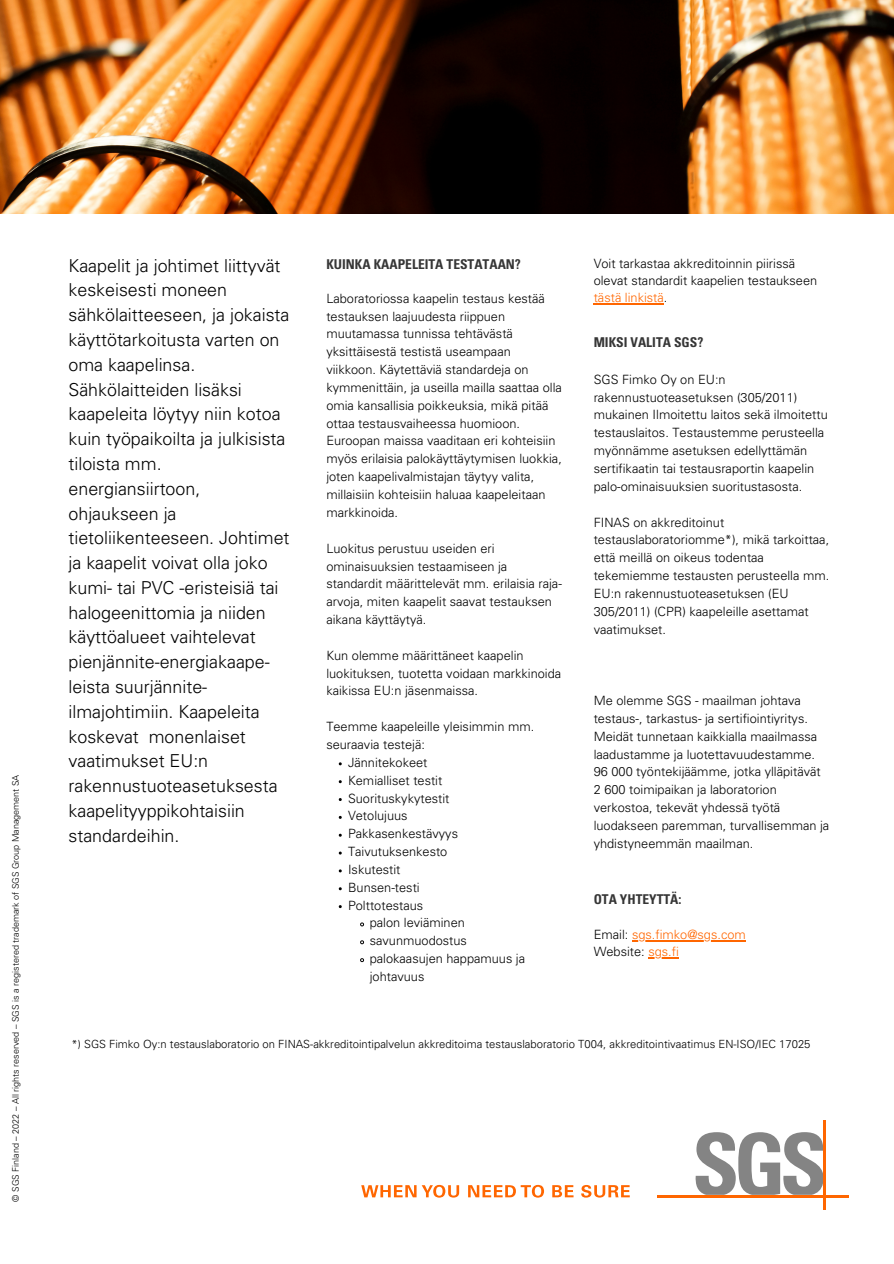
<style>
.page{position:relative;width:894px;height:1264px;background:#fff}
.page>*{position:absolute;margin:0;border:0;box-sizing:border-box;transform-origin:0 0}
.t1{font:300 17.85px/24.8px "Univers LT Std";color:#000}
.t2{font:700 condensed 13.5px "Univers LT Std";color:#363636}
.t3{font:300 12.75px/17.9px "Univers LT Std";color:#000}
.t4{font:300 12.75px "Univers LT Std";color:#f60}
.t5{font:300 11.25px "Univers LT Std";color:#000}
.t6{font:300 9px "Univers LT Std";color:#000}
.s1{color:#f60}
.s2{color:#000}
</style>
<div class="page">
<svg style="left:361px;top:1184px;width:98px;height:13px"></svg>
<svg style="left:468px;top:1184px;width:76px;height:13px"></svg>
<svg style="left:552px;top:1185px;width:21px;height:12px"></svg>
<svg style="left:581px;top:1185px;width:48px;height:12px"></svg>
<svg style="left:695px;top:1132px;width:127px;height:62px"></svg>
<hr style="left:656px;top:1194px;width:192px;height:3px;background:#f60">
<hr style="left:822px;top:1120px;width:3px;height:89px;background:#f60">
<img style="left:0;top:0;width:893px;height:214px">
<svg style="left:360px;top:922px;width:4px;height:4px"></svg>
<svg style="left:360px;top:940px;width:4px;height:4px"></svg>
<svg style="left:360px;top:958px;width:4px;height:4px"></svg>
<hr style="left:632px;top:940px;width:113px;height:1px;background:#f60">
<hr style="left:648px;top:957px;width:30px;height:1px;background:#f60">
<hr style="left:593px;top:303px;width:70px;height:1px;background:#f60">
<p class="t6" style="left:12px;top:1201px;width:428px;rotate:-90deg">© SGS Finland – 2022 – All rights reserved – SGS is a registered trademark of SGS Group Management SA</p>
<p class="t1" style="left:68px;top:255px;width:222px">Kaapelit ja johtimet liittyvät keskeisesti moneen sähkölaitteeseen, ja jokaista käyttötarkoitusta varten on oma kaapelinsa.<br>Sähkölaitteiden lisäksi kaapeleita löytyy niin kotoa kuin työpaikoilta ja julkisista tiloista mm. energiansiirtoon, ohjaukseen ja tietoliikenteeseen. Johtimet ja kaapelit voivat olla joko kumi- tai PVC -eristeisiä tai halogeenittomia ja niiden käyttöalueet vaihtelevat pienjännite-energiakaape&shy;leista suurjännite&shy;ilmajohtimiin. Kaapeleita koskevat monenlaiset vaatimukset EU:n rakennustuoteasetuksesta kaapelityyppikohtaisiin standardeihin.</p>
<p class="t2" style="left:326px;top:259px;width:196px">KUINKA KAAPELEITA TESTATAAN?</p>
<p class="t3" style="left:326px;top:291px;width:237px">Laboratoriossa kaapelin testaus kestää testauksen laajuudesta riippuen muutamassa tunnissa tehtävästä yksittäisestä testistä useampaan viikkoon. Käytettäviä standardeja on kymmenittäin, ja useilla mailla saattaa olla omia kansallisia poikkeuksia, mikä pitää ottaa testausvaiheessa huomioon.<br>Euroopan maissa vaaditaan eri kohteisiin myös erilaisia palokäyttäytymisen luokkia, joten kaapelivalmistajan täytyy valita, millaisiin kohteisiin haluaa kaapeleitaan markkinoida.</p>
<p class="t3" style="left:326px;top:541px;width:237px">Luokitus perustuu useiden eri ominaisuuksien testaamiseen ja standardit määrittelevät mm. erilaisia raja&shy;arvoja, miten kaapelit saavat testauksen aikana käyttäytyä.</p>
<p class="t3" style="left:326px;top:648px;width:236px">Kun olemme määrittäneet kaapelin luokituksen, tuotetta voidaan markkinoida kaikissa EU:n jäsenmaissa.</p>
<p class="t3" style="left:326px;top:719px;width:209px">Teemme kaapeleille yleisimmin mm. seuraavia testejä:</p>
<p class="t3" style="left:348px;top:755px;width:81px">Jännitekokeet</p>
<p class="t3" style="left:348px;top:772px;width:96px">Kemialliset testit</p>
<p class="t3" style="left:348px;top:790px;width:103px">Suorituskykytestit</p>
<p class="t3" style="left:348px;top:808px;width:61px">Vetolujuus</p>
<p class="t3" style="left:348px;top:826px;width:111px">Pakkasenkestävyys</p>
<p class="t3" style="left:348px;top:844px;width:101px">Taivutuksenkesto</p>
<p class="t3" style="left:348px;top:862px;width:54px">Iskutestit</p>
<p class="t3" style="left:348px;top:880px;width:73px">Bunsen-testi</p>
<p class="t3" style="left:348px;top:897px;width:77px">Polttotestaus</p>
<p class="t3" style="left:369px;top:915px;width:97px">palon leviäminen</p>
<p class="t3" style="left:369px;top:933px;width:99px">savunmuodostus</p>
<p class="t3" style="left:369px;top:951px;width:157px">palokaasujen happamuus ja johtavuus</p>
<p class="t3" style="left:593px;top:257px;width:225px;line-height:17px">Voit tarkastaa akkreditoinnin piirissä olevat standardit kaapelien testaukseen <span class="s1">tästä linkistä</span>.</p>
<p class="t2" style="left:593px;top:337px;width:111px">MIKSI VALITA SGS?</p>
<p class="t3" style="left:593px;top:372px;width:235px">SGS Fimko Oy on EU:n rakennustuoteasetuksen (305/2011) mukainen Ilmoitettu laitos sekä ilmoitettu testauslaitos. Testaustemme perusteella myönnämme asetuksen edellyttämän sertifikaatin tai testausraportin kaapelin palo-ominaisuuksien suoritustasosta.</p>
<p class="t3" style="left:593px;top:514px;width:237px">FINAS on akkreditoinut testauslaboratoriomme*), mikä tarkoittaa, että meillä on oikeus todentaa tekemiemme testausten perusteella mm.<br>EU:n rakennustuoteasetuksen (EU<br>305/2011) (CPR) kaapeleille asettamat vaatimukset.</p>
<p class="t3" style="left:593px;top:693px;width:237px">Me olemme SGS - maailman johtava testaus-, tarkastus- ja sertifiointiyritys.<br>Meidät tunnetaan kaikkialla maailmassa laadustamme ja luotettavuudestamme.<br>96 000 työntekijäämme, jotka ylläpitävät 2 600 toimipaikan ja laboratorion verkostoa, tekevät yhdessä työtä luodakseen paremman, turvallisemman ja yhdistyneemmän maailman.</p>
<p class="t2" style="left:593px;top:894px;width:89px">OTA YHTEYTTÄ:</p>
<p class="t4" style="left:593px;top:929px;width:154px"><span class="s2">Email:</span> sgs.fimko@sgs.com</p>
<p class="t3" style="left:593px;top:944px;width:87px">Website: <span class="s1">sgs.fi</span></p>
<p class="t5" style="left:72px;top:1040px;width:740px">*) SGS Fimko Oy:n testauslaboratorio on FINAS-akkreditointipalvelun akkreditoima testauslaboratorio T004, akkreditointivaatimus EN-ISO/IEC 17025</p>
</div>
